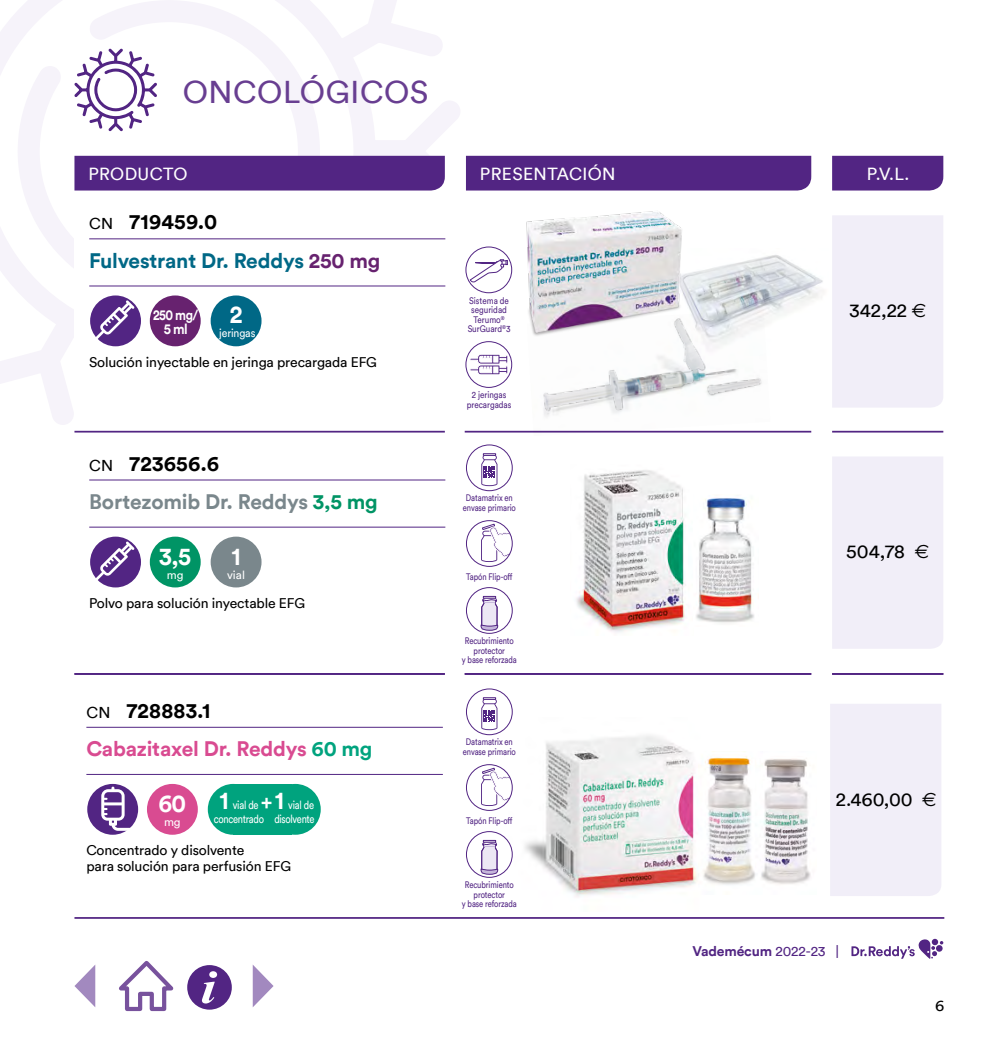
<style>
.page{position:relative;width:993px;height:1042px;background:#fff}
.page>*{position:absolute;margin:0;border:0;box-sizing:border-box;transform-origin:0 0}
.t1{font:31.5px "Circular";letter-spacing:.02em;color:#683e91}
.t2{font:700 24.68px "Circular";color:#fff;scale:.95 1}
.t3{font:700 21px "Circular";letter-spacing:.01em;color:#000}
.t4{font:700 21px "Circular";letter-spacing:-.01em;color:#006886}
.t5{font:700 21px "Circular";letter-spacing:-.01em;color:#7a878c}
.t6{font:700 21px "Circular";letter-spacing:-.01em;color:#d94b91}
.t7{font:700 21px "Circular";color:#fff;scale:.95 1}
.t8{font:19.25px "Circular";color:#000}
.t9{font:17.5px "Circular";letter-spacing:.02em;color:#fff}
.t10{font:15.75px "Circular";color:#000}
.t11{font:700 14.53px "Circular";letter-spacing:-.04em;color:#fff;scale:.85 1}
.t12{font:700 14.53px "Circular";letter-spacing:-.04em;color:#fff;scale:.9 1}
.t13{font:14px "Circular";letter-spacing:-.01em;color:#000}
.t14{font:700 14px "Circular";letter-spacing:-.01em;color:#522583}
.t15{font:11.55px "Circular";letter-spacing:-.02em;color:#fff;scale:.8 1}
.t16{font:11.55px "Circular";letter-spacing:-.02em;color:#fff;scale:.9 1}
.t17{font:11.55px "Circular";letter-spacing:-.02em;color:#fff}
.t18{font:9.45px/9.5px "Circular";letter-spacing:-.01em;color:#522583;text-align:center;scale:.8 1}
.t19{font:9.45px "Circular";letter-spacing:-.01em;color:#522583;scale:.85 1}
.s1{font-weight:400;font-size:15.75px}
.s2{color:#67226f}
.s3{font-family:"Euro Sans"}
.s4{color:#009465}
.s5{color:#00a37e}
.s6{font-weight:700;font-size:24.68px}
.s7{font-weight:400}
</style>
<div class="page">
<svg style="left:0;top:18px;width:471px;height:366px"></svg>
<svg style="left:12px;top:0;width:62px;height:425px"></svg>
<div style="left:74px;top:156px;width:869px;height:761px;background:#fff"></div>
<img style="left:508px;top:718px;width:189px;height:179px">
<svg style="left:73px;top:0;width:371px;height:200px"></svg>
<div style="left:466px;top:156px;width:345px;height:34px;background:#522583"></div>
<div style="left:832px;top:156px;width:111px;height:34px;background:#522583"></div>
<hr style="left:74px;top:431px;width:370px;height:1px;background:#522583">
<hr style="left:464px;top:431px;width:347px;height:1px;background:#522583">
<hr style="left:831px;top:431px;width:112px;height:1px;background:#522583">
<hr style="left:74px;top:673px;width:370px;height:2px;background:#522583">
<hr style="left:464px;top:673px;width:347px;height:2px;background:#522583">
<hr style="left:831px;top:673px;width:112px;height:2px;background:#522583">
<hr style="left:74px;top:917px;width:870px;height:2px;background:#522583">
<svg style="left:74px;top:965px;width:21px;height:42px"></svg>
<svg style="left:253px;top:965px;width:20px;height:42px"></svg>
<svg style="left:119px;top:961px;width:55px;height:51px"></svg>
<div style="left:187px;top:965px;width:45px;height:44px;background:#522583;border-radius:50%"></div>
<svg style="left:202px;top:971px;width:15px;height:32px"></svg>
<svg style="left:851px;top:939px;width:92px;height:20px"></svg>
<div style="left:832px;top:215px;width:111px;height:193px;background:#f1eef8"></div>
<div style="left:210px;top:295px;width:51px;height:51px;background:#006886;border-radius:50%"></div>
<hr style="left:89px;top:238px;width:356px;height:1px;background:#522583">
<hr style="left:89px;top:285px;width:356px;height:1px;background:#522583">
<div style="left:90px;top:295px;width:51px;height:51px;background:#522583;border-radius:50%"></div>
<svg style="left:95px;top:300px;width:39px;height:39px"></svg>
<img style="left:687px;top:255px;width:137px;height:61px">
<img style="left:526px;top:309px;width:244px;height:124px">
<div style="left:465px;top:341px;width:47px;height:47px;border:1px solid #522583;border-radius:50%"></div>
<svg style="left:470px;top:354px;width:38px;height:21px"></svg>
<div style="left:150px;top:295px;width:51px;height:51px;background:#67226f;border-radius:50%"></div>
<img style="left:576px;top:470px;width:109px;height:162px">
<div style="left:832px;top:457px;width:111px;height:192px;background:#f1eef8"></div>
<hr style="left:89px;top:479px;width:356px;height:1px;background:#522583">
<hr style="left:89px;top:527px;width:356px;height:1px;background:#522583">
<div style="left:150px;top:536px;width:51px;height:51px;background:#009465;border-radius:50%"></div>
<div style="left:210px;top:536px;width:51px;height:51px;background:#7a878c;border-radius:50%"></div>
<div style="left:90px;top:536px;width:51px;height:51px;background:#522583;border-radius:50%"></div>
<svg style="left:95px;top:541px;width:39px;height:39px"></svg>
<img style="left:696px;top:498px;width:58px;height:125px">
<div style="left:830px;top:704px;width:111px;height:192px;background:#f1eef8"></div>
<hr style="left:86px;top:727px;width:356px;height:1px;background:#522583">
<hr style="left:86px;top:774px;width:356px;height:1px;background:#522583">
<div style="left:147px;top:784px;width:51px;height:51px;background:#d94b91;border-radius:50%"></div>
<div style="left:87px;top:784px;width:51px;height:51px;background:#522583;border-radius:50%"></div>
<svg style="left:101px;top:786px;width:31px;height:45px"></svg>
<div style="left:466px;top:831px;width:46px;height:46px;background:#fff;border-radius:50%"></div>
<div style="left:466px;top:831px;width:46px;height:47px;border:1px solid #522583;border-radius:50%"></div>
<svg style="left:480px;top:840px;width:18px;height:35px"></svg>
<svg style="left:481px;top:767px;width:31px;height:39px"></svg>
<div style="left:466px;top:764px;width:46px;height:47px;border:1px solid #522583;border-radius:50%"></div>
<div style="left:466px;top:689px;width:46px;height:46px;background:#fff;border-radius:50%"></div>
<div style="left:466px;top:688px;width:46px;height:47px;border:1px solid #522583;border-radius:50%"></div>
<svg style="left:481px;top:697px;width:16px;height:33px"></svg>
<div style="left:466px;top:587px;width:46px;height:47px;border:1px solid #522583;border-radius:50%"></div>
<svg style="left:480px;top:596px;width:18px;height:35px"></svg>
<svg style="left:481px;top:523px;width:31px;height:39px"></svg>
<div style="left:466px;top:520px;width:46px;height:47px;border:1px solid #522583;border-radius:50%"></div>
<div style="left:466px;top:444px;width:46px;height:47px;border:1px solid #522583;border-radius:50%"></div>
<svg style="left:481px;top:453px;width:16px;height:33px"></svg>
<img style="left:703px;top:751px;width:51px;height:134px">
<img style="left:754px;top:759px;width:57px;height:125px">
<div style="left:233px;top:784px;width:59px;height:51px;background:#00a37e"></div>
<div style="left:208px;top:784px;width:50px;height:51px;background:#00a37e;border-radius:50%"></div>
<div style="left:270px;top:784px;width:50px;height:51px;background:#00a37e;border-radius:50%"></div>
<div style="left:465px;top:247px;width:47px;height:46px;border:1px solid #522583;border-radius:50%"></div>
<svg style="left:469px;top:259px;width:38px;height:24px"></svg>
<img style="left:526px;top:211px;width:161px;height:129px">
<p class="t1" style="left:183px;top:70px;width:247px">ONCOLÓGICOS</p>
<p class="t9" style="left:88px;top:162px;width:100px">PRODUCTO</p>
<p class="t9" style="left:479px;top:162px;width:137px">PRESENTACIÓN</p>
<p class="t9" style="left:866px;top:162px;width:44px">P.V.L.</p>
<p class="t3" style="left:89px;top:208px;width:129px"><span class="s1">CN</span> 719459.0</p>
<p class="t4" style="left:89px;top:246px;width:292px">Fulvestrant Dr. Reddys <span class="s2">250 mg</span></p>
<p class="t11" style="left:153px;top:304px;width:55px">250 mg/</p>
<p class="t12" style="left:164px;top:319px;width:28px">5 ml</p>
<p class="t19" style="left:469px;top:294px;width:48px">Sistema de</p>
<p class="t19" style="left:471px;top:304px;width:44px">seguridad</p>
<p class="t19" style="left:473px;top:313px;width:38px">Terumo<sup>®</sup></p>
<p class="t19" style="left:467px;top:322px;width:52px">SurGuard<sup>®</sup>3</p>
<p class="t2" style="left:229px;top:297px;width:15px">2</p>
<p class="t8" style="left:848px;top:297px;width:79px">342,22 <span class="s3">E</span></p>
<p class="t16" style="left:219px;top:325px;width:42px">jeringas</p>
<p class="t13" style="left:89px;top:352px;width:289px">Solución inyectable en jeringa precargada EFG</p>
<p class="t3" style="left:89px;top:449px;width:131px"><span class="s1">CN</span> 723656.6</p>
<p class="t5" style="left:89px;top:487px;width:290px">Bortezomib Dr. Reddys <span class="s4">3,5 mg</span></p>
<p class="t2" style="left:159px;top:539px;width:35px">3,5</p>
<p class="t17" style="left:167px;top:567px;width:18px">mg</p>
<p class="t2" style="left:231px;top:539px;width:11px">1</p>
<p class="t17" style="left:227px;top:567px;width:19px">vial</p>
<p class="t13" style="left:89px;top:594px;width:217px">Polvo para solución inyectable EFG</p>
<p class="t3" style="left:86px;top:696px;width:126px"><span class="s1">CN</span> 728883.1</p>
<p class="t6" style="left:86px;top:734px;width:287px">Cabazitaxel Dr. Reddys <span class="s5">60 mg</span></p>
<p class="t2" style="left:158px;top:786px;width:31px">60</p>
<p class="t17" style="left:164px;top:814px;width:18px">mg</p>
<p class="t15" style="left:219px;top:797px;width:51px"><span class="s6">1</span> vial de</p>
<p class="t15" style="left:214px;top:811px;width:64px">concentrado</p>
<p class="t15" style="left:275px;top:797px;width:51px"><span class="s6">1</span> vial de</p>
<p class="t15" style="left:274px;top:811px;width:52px">disolvente</p>
<p class="t7" style="left:260px;top:787px;width:14px">+</p>
<p class="t13" style="left:86px;top:841px;width:159px">Concentrado y disolvente</p>
<p class="t13" style="left:86px;top:857px;width:206px">para solución para perfusión EFG</p>
<p class="t19" style="left:471px;top:388px;width:42px">2 jeringas</p>
<p class="t19" style="left:466px;top:398px;width:54px">precargadas</p>
<p class="t18" style="left:466px;top:493px;width:60px">Datamatrix en</p>
<p class="t18" style="left:462px;top:502px;width:68px">envase primario</p>
<p class="t18" style="left:466px;top:571px;width:59px">Tapón Flip-off</p>
<p class="t18" style="left:465px;top:635px;width:63px">Recubrimiento protector</p>
<p class="t18" style="left:462px;top:654px;width:70px">y base reforzada</p>
<p class="t18" style="left:466px;top:737px;width:60px">Datamatrix en</p>
<p class="t18" style="left:462px;top:746px;width:68px">envase primario</p>
<p class="t18" style="left:466px;top:815px;width:59px">Tapón Flip-off</p>
<p class="t18" style="left:465px;top:879px;width:63px">Recubrimiento protector</p>
<p class="t18" style="left:462px;top:898px;width:70px">y base reforzada</p>
<p class="t8" style="left:846px;top:538px;width:84px">504,78 <span class="s3">E</span></p>
<p class="t8" style="left:835px;top:786px;width:102px">2.460,00 <span class="s3">E</span></p>
<p class="t14" style="left:692px;top:941px;width:148px">Vademécum <span class="s7">2022-23 |</span></p>
<p class="t10" style="left:934px;top:995px;width:11px">6</p>
</div>
